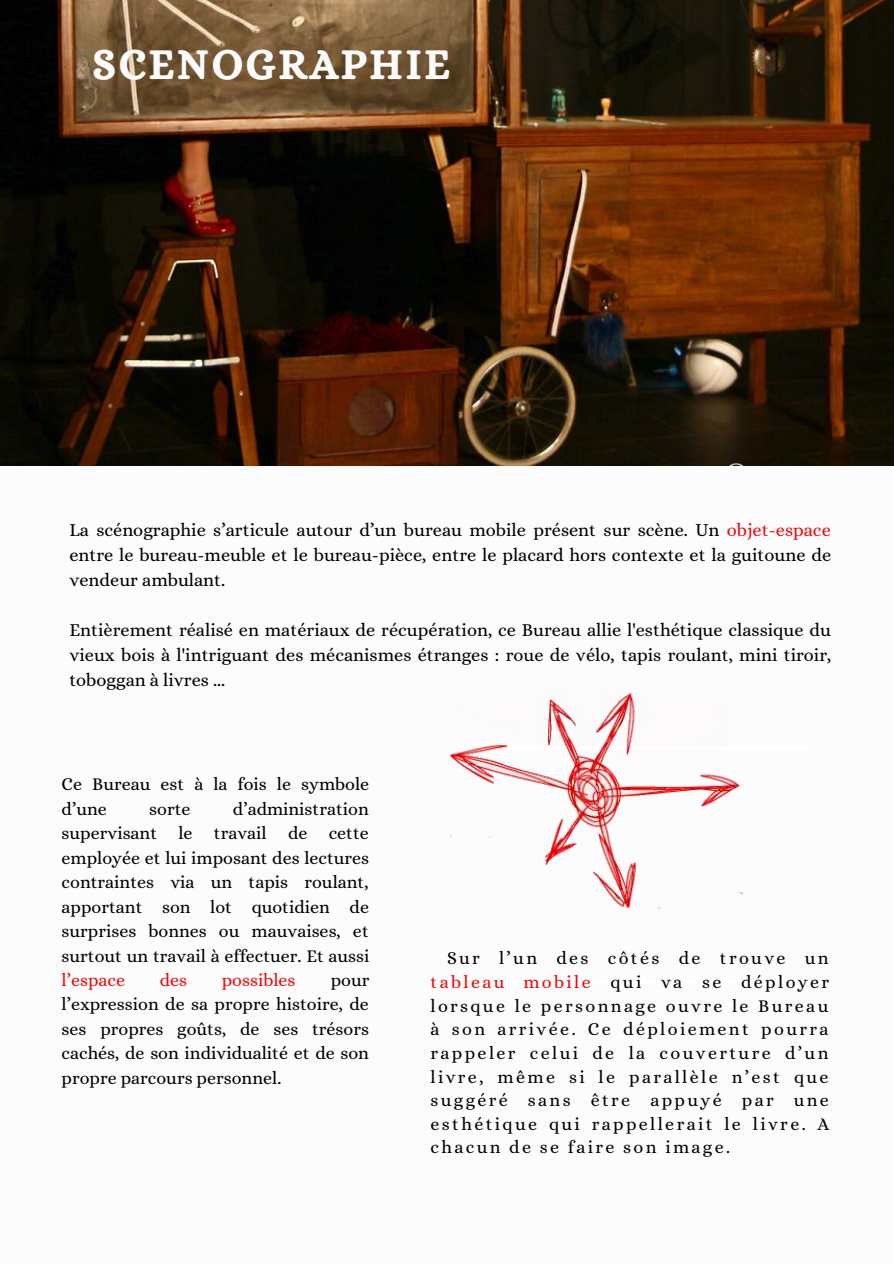
<style>
.page{position:relative;width:894px;height:1264px;background:#fff}
.page>*{position:absolute;margin:0;border:0;box-sizing:border-box;transform-origin:0 0}
.t1{font:42px "CA Generated";letter-spacing:.08em;color:#fcfcfc}
.t2{font:18.3px/24.9px "Alice";color:#000;text-align:justify}
.t3{font:18px/24.5px "Alice";color:#000;text-align:justify}
.t4{font:18px "Alice";color:#ef0808}
.s1{color:#ef0808}
</style>
<div class="page">
<img style="left:0;top:0;width:893px;height:465px">
<img style="left:450px;top:693px;width:292px;height:217px">
<h1 class="t1" style="left:93px;top:40px;width:358px">SCENOGRAPHIE</h1>
<p class="t2" style="left:69px;top:517px;width:763px">La scénographie s’articule autour d’un bureau mobile présent sur scène. Un <span class="s1">objet-espace </span>entre le bureau-meuble et le bureau-pièce, entre le placard hors contexte et la guitoune de vendeur ambulant.</p>
<p class="t2" style="left:69px;top:617px;width:763px">Entièrement réalisé en matériaux de récupération, ce Bureau allie l'esthétique classique du vieux bois à l'intriguant des mécanismes étranges : roue de vélo, tapis roulant, mini tiroir, toboggan à livres ...</p>
<p class="t3" style="left:62px;top:772px;width:309px">Ce Bureau est à la fois le symbole d’une</p>
<p class="t3" style="left:62px;top:796px;width:309px;text-indent:171px">d’administration supervisant le travail de cette employée et lui imposant des lectures contraintes via un tapis roulant, apportant son lot quotidien de surprises bonnes ou mauvaises, et surtout un travail à effectuer. Et aussi</p>
<p class="t4" style="left:62px;top:969px;width:65px">l’espace</p>
<p class="t4" style="left:160px;top:969px;width:29px">des</p>
<p class="t4" style="left:222px;top:969px;width:75px">possibles</p>
<p class="t3" style="left:149px;top:796px;width:43px">sorte</p>
<p class="t3" style="left:62px;top:967px;width:309px;text-indent:269px">pour l’expression de sa propre histoire, de ses propres goûts, de ses trésors cachés, de son individualité et de son propre parcours personnel.</p>
<p class="t3" style="left:430px;top:946px;width:400px;line-height:23.7px;text-indent:16px">Sur l’un des côtés de trouve un <span class="s1">tableau mobile</span> qui va se déployer lorsque le personnage ouvre le Bureau à son arrivée. Ce déploiement pourra rappeler celui de la couverture d’un livre, même si le parallèle n’est que suggéré sans être appuyé par une esthétique qui rappellerait le livre. A chacun de se faire son image.</p>
</div>
